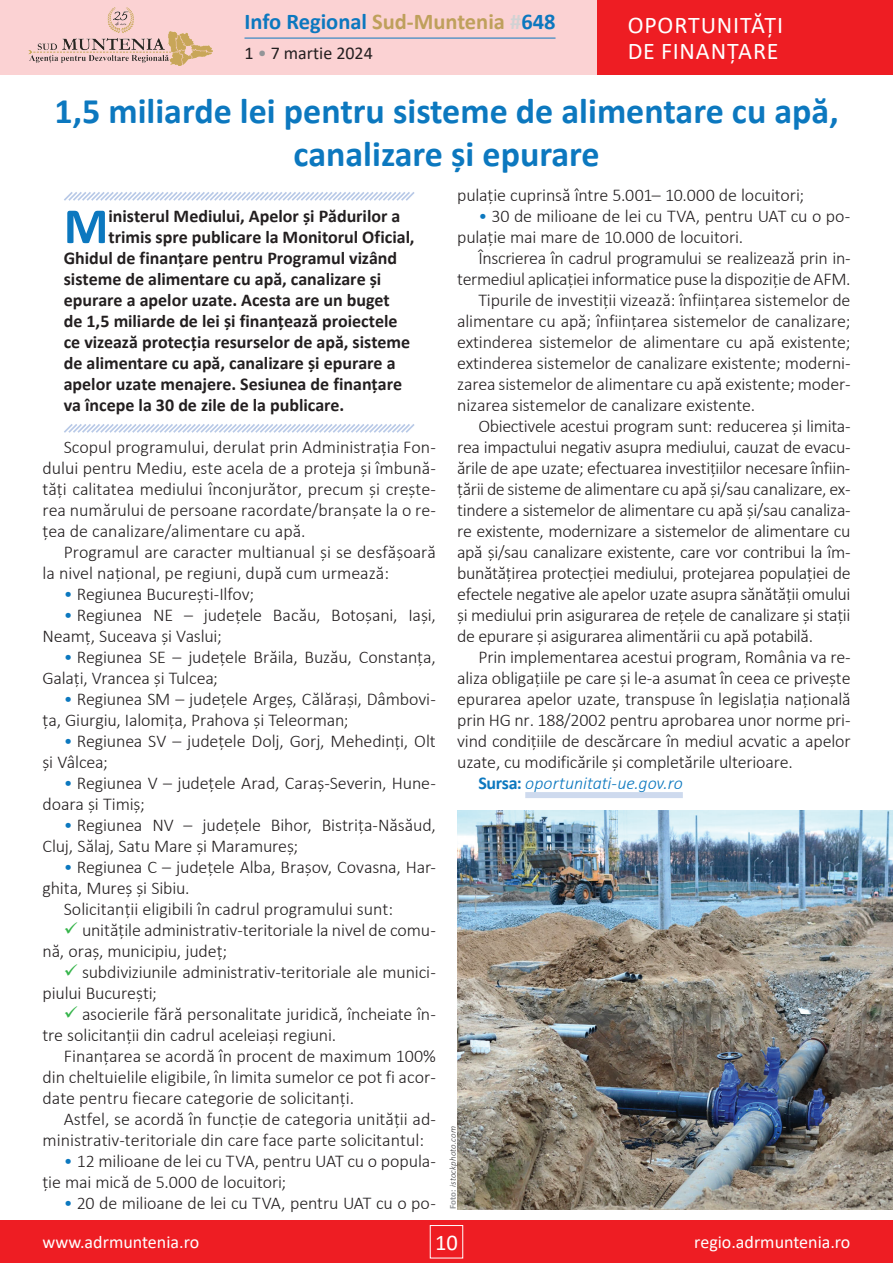
<style>
.page{position:relative;width:893px;height:1263px;background:#fff}
.page>*{position:absolute;margin:0;border:0;box-sizing:border-box;transform-origin:0 0}
.t1{font:700 51.15px "Calibri";color:#0c78bf}
.t2{font:700 36px/43.2px "Calibri";color:#0c78bf;text-align:center}
.t3{font:24px/25.5px "Calibri";letter-spacing:.035em;color:#fff}
.t4{font:700 22.5px "Calibri";color:#0c78bf}
.t5{font:22.5px "Calibri";color:#fff}
.t6{font:300 18px/21px "Calibri";letter-spacing:-.01em;color:#231f20}
.t7{font:700 18px "Calibri";color:#231f20}
.t8{font:18px "Calibri";color:#fff}
.t9{font:italic 300 18px "Calibri";letter-spacing:-.005em;color:#0c78bf}
.t10{font:18px "Calibri";color:#231f20}
.t11{font:italic 300 9px "Calibri";letter-spacing:.015em;color:#3e3e3f}
.s1{color:#bfa05c}
.s2{color:#d1d2d4}
.s3{color:#939598}
.s4{color:#0c78bf}
.s5{font-weight:700;font-style:normal}
.s6{font-weight:700;font-style:normal;color:#939598}
</style>
<div class="page">
<div style="left:0;top:1220px;width:893px;height:43px;background:#ee1d23"></div>
<div style="left:430px;top:1225px;width:33px;height:33px;border:1px solid #fff"></div>
<div style="left:0;top:0;width:893px;height:75px;background:#fbd2d3"></div>
<div style="left:597px;top:0;width:296px;height:75px;background:#ee1d23"></div>
<hr style="left:244px;top:38px;width:311px;height:1px;background:#0c78bf">
<img style="left:28px;top:7px;width:185px;height:59px">
<svg style="left:64px;top:192px;width:351px;height:9px"></svg>
<svg style="left:64px;top:424px;width:351px;height:9px"></svg>
<div style="left:525px;top:792px;width:158px;height:6px;background:#cedaee"></div>
<img style="left:457px;top:810px;width:436px;height:399px">
<h3 class="t3" style="left:628px;top:12px;width:157px">OPORTUNITĂȚI<br>DE FINANȚARE</h3>
<p class="t4" style="left:244px;top:6px;width:313px">Info Regional <span class="s1">Sud-Muntenia</span> <span class="s2">#</span>648</p>
<p class="t10" style="left:244px;top:41px;width:130px">1 <span class="s3">•</span> 7 martie 2024</p>
<h2 class="t2" style="left:55px;top:89px;width:786px">1,5 miliarde lei pentru sisteme de alimentare cu apă, canalizare și epurare</h2>
<h1 class="t1" style="left:64px;top:190px;width:46px">M</h1>
<p class="t7" style="left:108px;top:203px;width:293px">inisterul Mediului, Apelor și Pădurilor a</p>
<p class="t6" style="left:457px;top:184px;width:349px">pulație cuprinsă între 5.001– 10.000 de locuitori;</p>
<p class="t6" style="left:457px;top:205px;width:395px;text-indent:21px"><span class="s4">•</span> 30 de milioane de lei cu TVA, pentru UAT cu o po&shy;pulație mai mare de 10.000 de locuitori.</p>
<p class="t6" style="left:478px;top:247px;width:374px">Înscrierea în cadrul programului se realizează prin in-</p>
<p class="t6" style="left:457px;top:268px;width:395px">termediul aplicației informatice puse la dispoziție de AFM.</p>
<p class="t6" style="left:478px;top:289px;width:374px">Tipurile de investiții vizează: înființarea sistemelor de</p>
<p class="t6" style="left:457px;top:310px;width:395px">alimentare cu apă; înființarea sistemelor de canalizare;</p>
<p class="t6" style="left:457px;top:331px;width:395px">extinderea sistemelor de alimentare cu apă existente;</p>
<p class="t6" style="left:457px;top:352px;width:395px">extinderea sistemelor de canalizare existente; moderni-</p>
<p class="t6" style="left:457px;top:373px;width:395px">zarea sistemelor de alimentare cu apă existente; moder-</p>
<p class="t6" style="left:457px;top:394px;width:300px">nizarea sistemelor de canalizare existente.</p>
<p class="t6" style="left:478px;top:415px;width:374px">Obiectivele acestui program sunt: reducerea şi limita-</p>
<p class="t6" style="left:457px;top:436px;width:395px">rea impactului negativ asupra mediului, cauzat de evacu-</p>
<p class="t6" style="left:457px;top:457px;width:395px">ările de ape uzate; efectuarea investiţiilor necesare înfiin-</p>
<p class="t6" style="left:457px;top:478px;width:395px">țării de sisteme de alimentare cu apă și/sau canalizare, ex-</p>
<p class="t6" style="left:457px;top:499px;width:395px">tindere a sistemelor de alimentare cu apă și/sau canaliza-</p>
<p class="t6" style="left:457px;top:520px;width:395px">re existente, modernizare a sistemelor de alimentare cu</p>
<p class="t6" style="left:457px;top:541px;width:395px">apă și/sau canalizare existente, care vor contribui la îm-</p>
<p class="t6" style="left:457px;top:562px;width:395px">bunătăţirea protecţiei mediului, protejarea populaţiei de</p>
<p class="t6" style="left:457px;top:583px;width:395px">efectele negative ale apelor uzate asupra sănătăţii omului</p>
<p class="t6" style="left:457px;top:604px;width:395px">şi mediului prin asigurarea de reţele de canalizare şi staţii</p>
<p class="t6" style="left:457px;top:625px;width:357px">de epurare şi asigurarea alimentării cu apă potabilă.</p>
<p class="t6" style="left:478px;top:646px;width:374px">Prin implementarea acestui program, România va re-</p>
<p class="t6" style="left:457px;top:667px;width:395px">aliza obligaţiile pe care şi le-a asumat în ceea ce privește</p>
<p class="t6" style="left:457px;top:688px;width:395px">epurarea apelor uzate, transpuse în legislaţia naţională</p>
<p class="t6" style="left:457px;top:710px;width:395px">prin HG nr. 188/2002 pentru aprobarea unor norme pri-</p>
<p class="t6" style="left:457px;top:731px;width:395px">vind condiţiile de descărcare în mediul acvatic a apelor</p>
<p class="t6" style="left:457px;top:752px;width:337px">uzate, cu modificările şi completările ulterioare.</p>
<p class="t9" style="left:478px;top:772px;width:206px"><span class="s5">Sursa:</span> oportunitati-ue.gov.ro</p>
<p class="t7" style="left:108px;top:224px;width:308px">trimis spre publicare la Monitorul Oficial,</p>
<p class="t7" style="left:64px;top:245px;width:335px">Ghidul de finanțare pentru Programul vizând</p>
<p class="t7" style="left:64px;top:266px;width:319px">sisteme de alimentare cu apă, canalizare şi</p>
<p class="t7" style="left:64px;top:287px;width:328px">epurare a apelor uzate. Acesta are un buget</p>
<p class="t7" style="left:64px;top:308px;width:335px">de 1,5 miliarde de lei și finanțează proiectele</p>
<p class="t7" style="left:64px;top:329px;width:348px">ce vizează protecţia resurselor de apă, sisteme</p>
<p class="t7" style="left:64px;top:350px;width:333px">de alimentare cu apă, canalizare şi epurare a</p>
<p class="t7" style="left:64px;top:371px;width:340px">apelor uzate menajere. Sesiunea de finanțare</p>
<p class="t7" style="left:64px;top:392px;width:282px">va începe la 30 de zile de la publicare.</p>
<p class="t6" style="left:43px;top:436px;width:395px;text-align:justify;text-indent:21px">Scopul programului, derulat prin Administrația Fon&shy;dului pentru Mediu, este acela de a proteja şi îmbună&shy;tăţi calitatea mediului înconjurător, precum și creşte&shy;rea numărului de persoane racordate/branșate la o re&shy;ţea de canalizare/alimentare cu apă.</p>
<p class="t6" style="left:42px;top:541px;width:395px;text-indent:21px">Programul are caracter multianual şi se desfăşoară la nivel naţional, pe regiuni, după cum urmează:</p>
<p class="t6" style="left:64px;top:583px;width:192px"><span class="s4">•</span> Regiunea Bucureşti-Ilfov;</p>
<p class="t6" style="left:42px;top:604px;width:395px;text-indent:21px"><span class="s4">•</span> Regiunea NE – judeţele Bacău, Botoşani, Iaşi,<br>Neamţ, Suceava şi Vaslui;</p>
<p class="t6" style="left:43px;top:646px;width:395px;text-indent:21px"><span class="s4">•</span> Regiunea SE – judeţele Brăila, Buzău, Constanţa,<br>Galaţi, Vrancea şi Tulcea;</p>
<p class="t6" style="left:43px;top:688px;width:395px;text-indent:21px"><span class="s4">•</span> Regiunea SM – judeţele Argeş, Călăraşi, Dâmbovi&shy;ţa, Giurgiu, Ialomiţa, Prahova şi Teleorman;</p>
<p class="t6" style="left:43px;top:730px;width:395px;text-indent:21px"><span class="s4">•</span> Regiunea SV – judeţele Dolj, Gorj, Mehedinţi, Olt şi Vâlcea;</p>
<p class="t6" style="left:43px;top:772px;width:395px;text-indent:21px"><span class="s4">•</span> Regiunea V – judeţele Arad, Caraş-Severin, Hune&shy;doara şi Timiş;</p>
<p class="t6" style="left:43px;top:815px;width:395px;text-indent:21px"><span class="s4">•</span> Regiunea NV – judeţele Bihor, Bistriţa-Năsăud,<br>Cluj, Sălaj, Satu Mare şi Maramureş;</p>
<p class="t6" style="left:64px;top:857px;width:374px"><span class="s4">•</span> Regiunea C – judeţele Alba, Braşov, Covasna, Har-</p>
<p class="t6" style="left:43px;top:878px;width:149px">ghita, Mureş şi Sibiu.</p>
<p class="t6" style="left:64px;top:899px;width:331px">Solicitanții eligibili în cadrul programului sunt:</p>
<p class="t6" style="left:82px;top:920px;width:355px">unitățile administrativ-teritoriale la nivel de comu-</p>
<p class="t6" style="left:43px;top:941px;width:186px">nă, oraș, municipiu, județ;</p>
<p class="t6" style="left:82px;top:962px;width:355px">subdiviziunile administrativ-teritoriale ale munici-</p>
<p class="t6" style="left:43px;top:983px;width:116px">piului București;</p>
<p class="t6" style="left:82px;top:1004px;width:355px">asocierile fără personalitate juridică, încheiate în-</p>
<p class="t6" style="left:43px;top:1025px;width:295px">tre solicitanții din cadrul aceleiași regiuni.</p>
<p class="t6" style="left:64px;top:1046px;width:374px">Finanțarea se acordă în procent de maximum 100%</p>
<p class="t6" style="left:43px;top:1067px;width:395px">din cheltuielile eligibile, în limita sumelor ce pot fi acor-</p>
<p class="t6" style="left:43px;top:1088px;width:313px">date pentru fiecare categorie de solicitanţi.</p>
<p class="t6" style="left:64px;top:1109px;width:374px">Astfel, se acordă în funcţie de categoria unităţii ad-</p>
<p class="t6" style="left:43px;top:1130px;width:383px">ministrativ-teritoriale din care face parte solicitantul:</p>
<p class="t6" style="left:43px;top:1151px;width:395px;text-indent:21px"><span class="s4">•</span> 12 milioane de lei cu TVA, pentru UAT cu o popula&shy;ție mai mică de 5.000 de locuitori;</p>
<p class="t6" style="left:64px;top:1193px;width:374px"><span class="s4">•</span> 20 de milioane de lei cu TVA, pentru UAT cu o po-</p>
<p class="t11" style="left:447px;top:1209px;width:85px;rotate:-90deg"><span class="s6">Foto:</span> istockphoto.com</p>
<p class="t8" style="left:43px;top:1230px;width:158px">www.adrmuntenia.ro</p>
<p class="t5" style="left:435px;top:1226px;width:24px">10</p>
<p class="t8" style="left:694px;top:1230px;width:158px">regio.adrmuntenia.ro</p>
</div>
